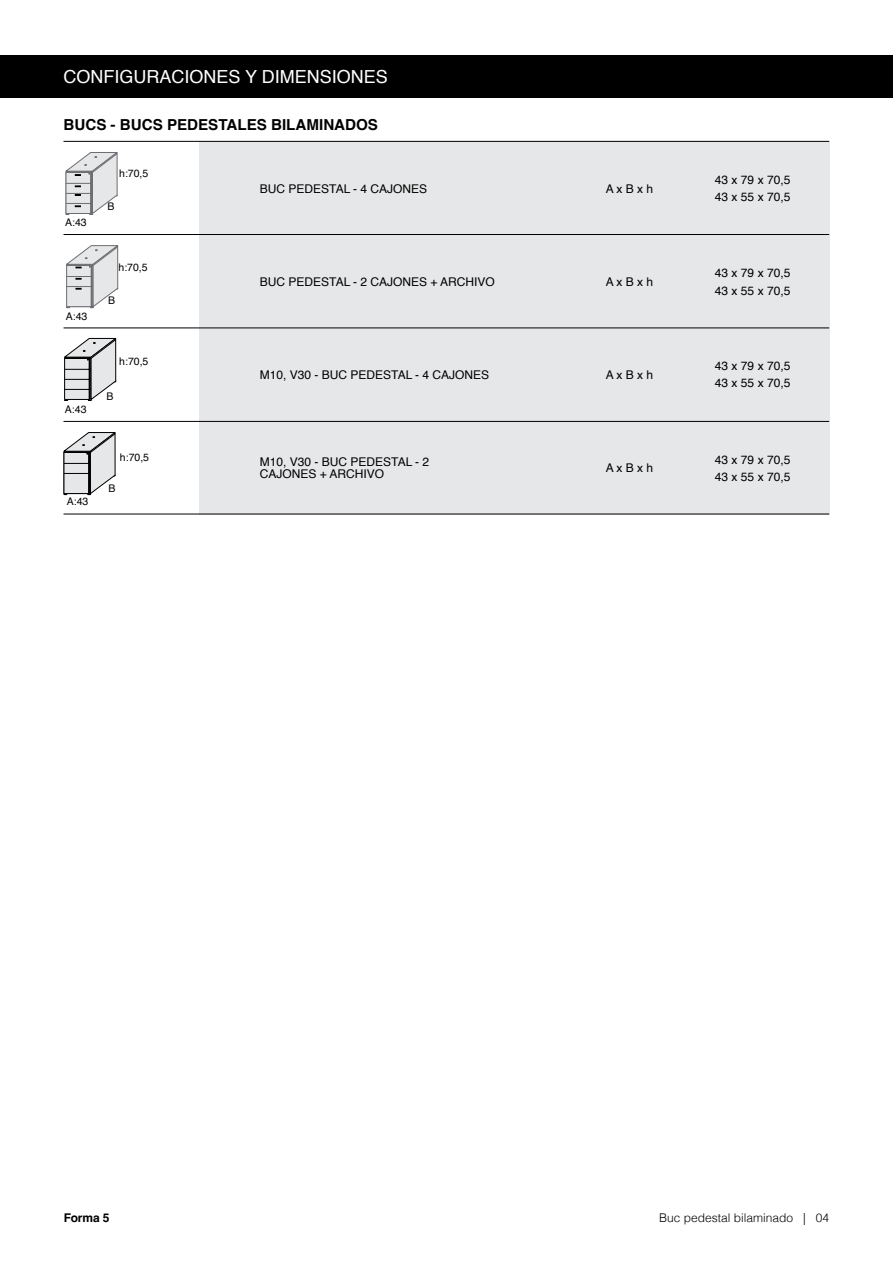
<style>
.page{position:relative;width:893px;height:1263px;background:#fff}
.page>*{position:absolute;margin:0;border:0;box-sizing:border-box;transform-origin:0 0}
.t1{font:18px "Helvetica";color:#fff}
.t2{font:700 15.15px "Helvetica";color:#000}
.t3{font:12px/12px "Helvetica";color:#000}
.t4{font:300 12px "Helvetica";color:#000}
.t5{font:700 12px "Helvetica";letter-spacing:-.01em;color:#000}
.t6{font:10.5px "Helvetica";color:#000}
</style>
<div class="page">
<div style="left:199px;top:141px;width:630px;height:373px;background:#e6e7e8"></div>
<div style="left:0;top:55px;width:893px;height:43px;background:#000"></div>
<svg style="left:65px;top:152px;width:53px;height:63px"></svg>
<svg style="left:66px;top:245px;width:53px;height:63px;background:#d5d6d7"></svg>
<hr style="left:64px;top:141px;width:765px;height:1px;background:#000">
<hr style="left:64px;top:234px;width:765px;height:1px;background:#000">
<svg style="left:64px;top:338px;width:53px;height:63px"></svg>
<svg style="left:63px;top:432px;width:53px;height:63px;background:#c6c7c8"></svg>
<hr style="left:64px;top:328px;width:765px;height:1px;background:#000">
<hr style="left:64px;top:421px;width:765px;height:1px;background:#000">
<hr style="left:64px;top:514px;width:765px;height:1px;background:#000">
<p class="t1" style="left:64px;top:63px;width:326px">CONFIGURACIONES Y DIMENSIONES</p>
<p class="t2" style="left:64px;top:116px;width:316px">BUCS - BUCS PEDESTALES BILAMINADOS</p>
<p class="t6" style="left:65px;top:214px;width:23px">A:43</p>
<p class="t6" style="left:66px;top:308px;width:23px">A:43</p>
<p class="t6" style="left:65px;top:401px;width:23px">A:43</p>
<p class="t6" style="left:67px;top:493px;width:23px">A:43</p>
<p class="t6" style="left:119px;top:165px;width:31px">h:70,5</p>
<p class="t6" style="left:108px;top:199px;width:9px">B</p>
<p class="t6" style="left:119px;top:259px;width:31px">h:70,5</p>
<p class="t6" style="left:108px;top:292px;width:9px">B</p>
<p class="t6" style="left:119px;top:353px;width:31px">h:70,5</p>
<p class="t6" style="left:107px;top:388px;width:9px">B</p>
<p class="t6" style="left:120px;top:449px;width:31px">h:70,5</p>
<p class="t6" style="left:108px;top:481px;width:9px">B</p>
<p class="t3" style="left:260px;top:183px;width:169px">BUC PEDESTAL - 4 CAJONES</p>
<p class="t3" style="left:260px;top:276px;width:237px">BUC PEDESTAL - 2 CAJONES + ARCHIVO</p>
<p class="t3" style="left:260px;top:369px;width:231px">M10, V30 - BUC PEDESTAL - 4 CAJONES</p>
<p class="t3" style="left:260px;top:456px;width:171px">M10, V30 - BUC PEDESTAL - 2<br>CAJONES + ARCHIVO</p>
<p class="t3" style="left:606px;top:183px;width:49px">A x B x h</p>
<p class="t3" style="left:606px;top:276px;width:49px">A x B x h</p>
<p class="t3" style="left:606px;top:369px;width:49px">A x B x h</p>
<p class="t3" style="left:606px;top:462px;width:49px">A x B x h</p>
<p class="t3" style="left:715px;top:174px;width:77px">43 x 79 x 70,5</p>
<p class="t3" style="left:715px;top:191px;width:77px">43 x 55 x 70,5</p>
<p class="t3" style="left:715px;top:268px;width:77px">43 x 79 x 70,5</p>
<p class="t3" style="left:715px;top:285px;width:77px">43 x 55 x 70,5</p>
<p class="t3" style="left:715px;top:360px;width:77px">43 x 79 x 70,5</p>
<p class="t3" style="left:715px;top:378px;width:77px">43 x 55 x 70,5</p>
<p class="t3" style="left:715px;top:454px;width:77px">43 x 79 x 70,5</p>
<p class="t3" style="left:715px;top:471px;width:77px">43 x 55 x 70,5</p>
<p class="t5" style="left:64px;top:1211px;width:47px">Forma 5</p>
<p class="t4" style="left:659px;top:1207px;width:172px">Buc pedestal bilaminado | 04</p>
</div>
